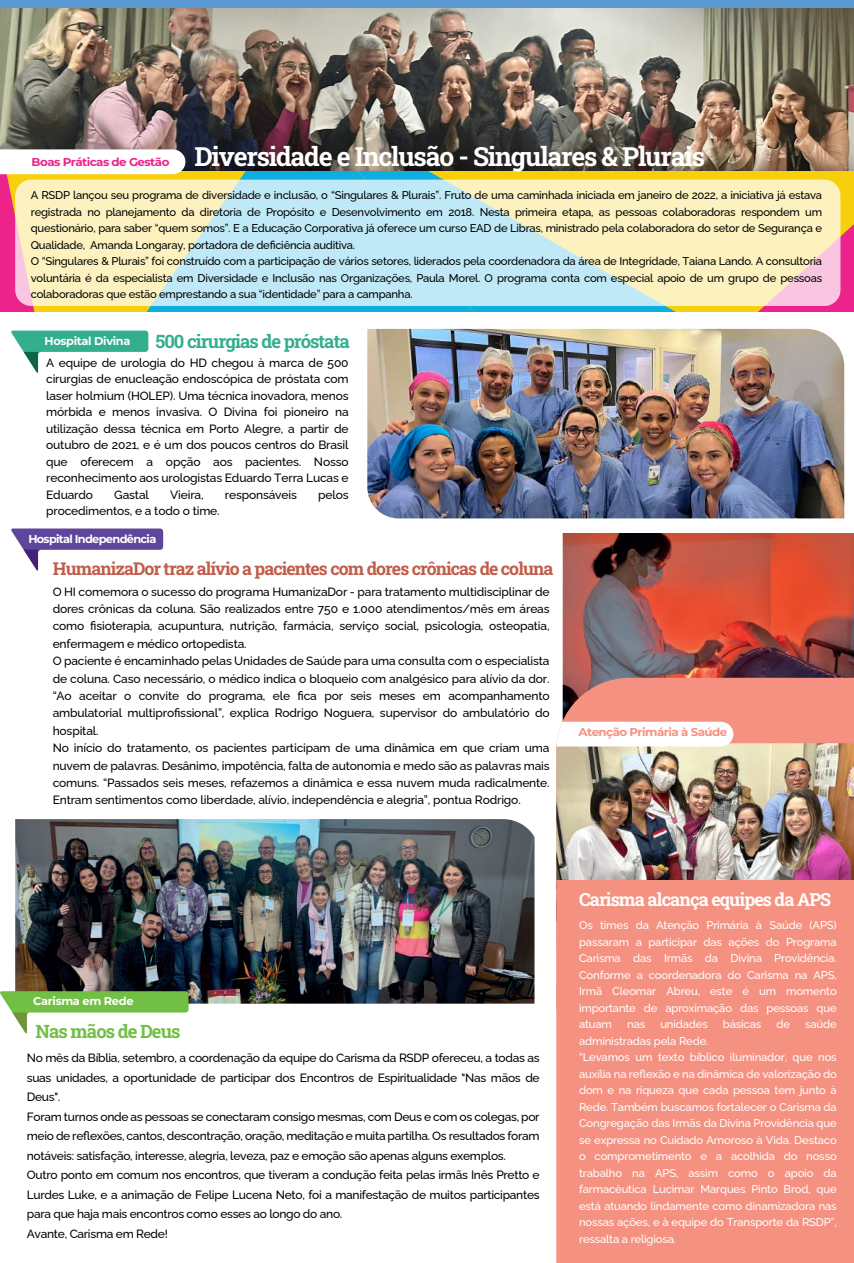
<style>
.page{position:relative;width:854px;height:1263px;background:#fff}
.page>*{position:absolute;margin:0;border:0;box-sizing:border-box;transform-origin:0 0}
.t1{font:700 26.4px "Roboto Slab";letter-spacing:-.045em;color:#fff}
.t2{font:700 18.45px "Roboto Slab";letter-spacing:-.055em;color:#33af8e}
.t3{font:700 18.45px "Roboto Slab";letter-spacing:-.05em;color:#71bf44}
.t4{font:700 18px "Roboto Slab";letter-spacing:-.05em;color:#fff}
.t5{font:700 17.7px "Roboto Slab";letter-spacing:-.055em;color:#c05c49}
.t6{font:500 12px/17.4px "Raleway";letter-spacing:-.015em;color:#000;text-align:justify}
.t7{font:500 12px/19.5px "Raleway";letter-spacing:-.025em;color:#000001}
.t8{font:700 11.4px "Montserrat";letter-spacing:-.03em;color:#fff}
.t9{font:700 11.4px "Montserrat";letter-spacing:-.045em;color:#f59281;scale:1.04 1}
.t10{font:700 11.4px "Montserrat";letter-spacing:-.06em;color:#fff}
.t11{font:700 11.4px "Montserrat";letter-spacing:-.045em;color:#ed238c;scale:1.04 1}
.t12{font:500 11.25px/16.5px "Raleway";letter-spacing:-.02em;color:#000}
.t13{font:500 11.25px/16.5px "Raleway";letter-spacing:-.015em;color:#fff;text-align:justify}
</style>
<div class="page">
<img style="left:562px;top:534px;width:290px;height:144px">
<img style="left:367px;top:329px;width:476px;height:189px">
<svg style="left:188px;top:171px;width:110px;height:141px;background:#56b9a3"></svg>
<svg style="left:298px;top:171px;width:377px;height:141px;background:#69bb91"></svg>
<svg style="left:757px;top:224px;width:96px;height:88px;background:#ed3185"></svg>
<img style="left:188px;top:8px;width:665px;height:61px">
<img style="left:188px;top:69px;width:665px;height:102px">
<div style="left:556px;top:678px;width:297px;height:585px;background:#f59181"></div>
<img style="left:556px;top:743px;width:297px;height:138px">
<svg style="left:556px;top:722px;width:177px;height:24px"></svg>
<div style="left:556px;top:881px;width:297px;height:129px;background:#f59181"></div>
<div style="left:0;top:0;width:853px;height:8px;background:#5c9ad3"></div>
<svg style="left:15px;top:180px;width:825px;height:126px;background:#dbebde"></svg>
<img style="left:188px;top:819px;width:346px;height:185px">
<img style="left:0;top:8px;width:188px;height:1026px">
<p class="t11" style="left:32px;top:153px;width:134px">Boas Práticas de Gestão</p>
<h1 class="t1" style="left:194px;top:138px;width:512px">Diversidade e Inclusão - Singulares &amp; Plurais</h1>
<p class="t12" style="left:31px;top:186px;width:792px">A RSDP lançou seu programa de diversidade e inclusão, o “Singulares &amp; Plurais”. Fruto de uma caminhada iniciada em janeiro de 2022, a iniciativa já estava registrada no planejamento da diretoria de Propósito e Desenvolvimento em 2018. Nesta primeira etapa, as pessoas colaboradoras respondem um questionário, para saber “quem somos”. E a Educação Corporativa já oferece um curso EAD de Libras, ministrado pela colaboradora do setor de Segurança e Qualidade, Amanda Longaray, portadora de deficiência auditiva.<br>O “Singulares &amp; Plurais” foi construído com a participação de vários setores, liderados pela coordenadora da área de Integridade, Taiana Lando. A consultoria voluntária é da especialista em Diversidade e Inclusão nas Organizações, Paula Morel. O programa conta com especial apoio de um grupo de pessoas colaboradoras que estão emprestando a sua “identidade” para a campanha.</p>
<p class="t8" style="left:44px;top:332px;width:87px">Hospital Divina</p>
<h2 class="t2" style="left:155px;top:329px;width:195px">500 cirurgias de próstata</h2>
<p class="t6" style="left:46px;top:353px;width:304px;line-height:16.5px">A equipe de urologia do HD chegou à marca de 500 cirurgias de enucleação endoscópica de próstata com laser holmium (HOLEP). Uma técnica inovadora, menos mórbida e menos invasiva. O Divina foi pioneiro na utilização dessa técnica em Porto Alegre, a partir de outubro de 2021, e é um dos poucos centros do Brasil que oferecem a opção aos pacientes. Nosso reconhecimento aos urologistas Eduardo Terra Lucas e Eduardo</p>
<p class="t6" style="left:114px;top:484px;width:36px">Gastal</p>
<p class="t6" style="left:170px;top:484px;width:35px">Vieira,</p>
<p class="t6" style="left:225px;top:484px;width:74px">responsáveis</p>
<p class="t6" style="left:318px;top:484px;width:32px">pelos</p>
<p class="t6" style="left:46px;top:501px;width:175px">procedimentos, e a todo o time.</p>
<p class="t10" style="left:28px;top:530px;width:129px">Hospital Independência</p>
<h3 class="t5" style="left:53px;top:557px;width:501px">HumanizaDor traz alívio a pacientes com dores crônicas de coluna</h3>
<p class="t6" style="left:53px;top:581px;width:498px;text-align:left">O HI comemora o sucesso do programa HumanizaDor - para tratamento multidisciplinar de dores crônicas da coluna. São realizados entre 750 e 1.000 atendimentos/mês em áreas como fisioterapia, acupuntura, nutrição, farmácia, serviço social, psicologia, osteopatia, enfermagem e médico ortopedista.<br>O paciente é encaminhado pelas Unidades de Saúde para uma consulta com o especialista de coluna. Caso necessário, o médico indica o bloqueio com analgésico para alívio da dor. “Ao aceitar o convite do programa, ele fica por seis meses em acompanhamento ambulatorial multiprofissional”, explica Rodrigo Noguera, supervisor do ambulatório do hospital.<br>No início do tratamento, os pacientes participam de uma dinâmica em que criam uma nuvem de palavras. Desânimo, impotência, falta de autonomia e medo são as palavras mais comuns. “Passados seis meses, refazemos a dinâmica e essa nuvem muda radicalmente.<br>Entram sentimentos como liberdade, alívio, independência e alegria”, pontua Rodrigo.</p>
<p class="t9" style="left:578px;top:724px;width:144px">Atenção Primária à Saúde</p>
<p class="t8" style="left:33px;top:993px;width:102px">Carisma em Rede</p>
<h2 class="t3" style="left:36px;top:1018px;width:146px">Nas mãos de Deus</h2>
<p class="t7" style="left:27px;top:1047px;width:514px">No mês da Bíblia, setembro, a coordenação da equipe do Carisma da RSDP ofereceu, a todas as suas unidades, a oportunidade de participar dos Encontros de Espiritualidade "Nas mãos de Deus".<br>Foram turnos onde as pessoas se conectaram consigo mesmas, com Deus e com os colegas, por meio de reflexões, cantos, descontração, oração, meditação e muita partilha. Os resultados foram notáveis: satisfação, interesse, alegria, leveza, paz e emoção são apenas alguns exemplos.<br>Outro ponto em comum nos encontros, que tiveram a condução feita pelas irmãs Inês Pretto e Lurdes Luke, e a animação de Felipe Lucena Neto, foi a manifestação de muitos participantes para que haja mais encontros como esses ao longo do ano.<br>Avante, Carisma em Rede!</p>
<h3 class="t4" style="left:579px;top:887px;width:253px">Carisma alcança equipes da APS</h3>
<p class="t13" style="left:579px;top:916px;width:259px">Os times da Atenção Primária à Saúde (APS) passaram a participar das ações do Programa Carisma das Irmãs da Divina Providência.<br>Conforme a coordenadora do Carisma na APS, Irmã Cleomar Abreu, este é um momento importante de aproximação das pessoas que atuam</p>
<p class="t13" style="left:627px;top:1015px;width:20px">nas</p>
<p class="t13" style="left:660px;top:1015px;width:49px">unidades</p>
<p class="t13" style="left:722px;top:1015px;width:40px">básicas</p>
<p class="t13" style="left:776px;top:1015px;width:15px">de</p>
<p class="t13" style="left:804px;top:1015px;width:33px">saúde</p>
<p class="t13" style="left:579px;top:1031px;width:259px;text-align:left">administradas pela Rede.<br>“Levamos um texto bíblico iluminador, que nos auxilia na reflexão e na dinâmica de valorização do dom e na riqueza que cada pessoa tem junto à Rede. Também buscamos fortalecer o Carisma da Congregação das Irmãs da Divina Providência que se expressa no Cuidado Amoroso à Vida. Destaco o comprometimento e a acolhida do nosso trabalho na APS, assim como o apoio da farmacêutica Lucimar Marques Pinto Brod, que está atuando lindamente como dinamizadora nas nossas ações, e à equipe do Transporte da RSDP”, ressalta a religiosa.</p>
</div>
